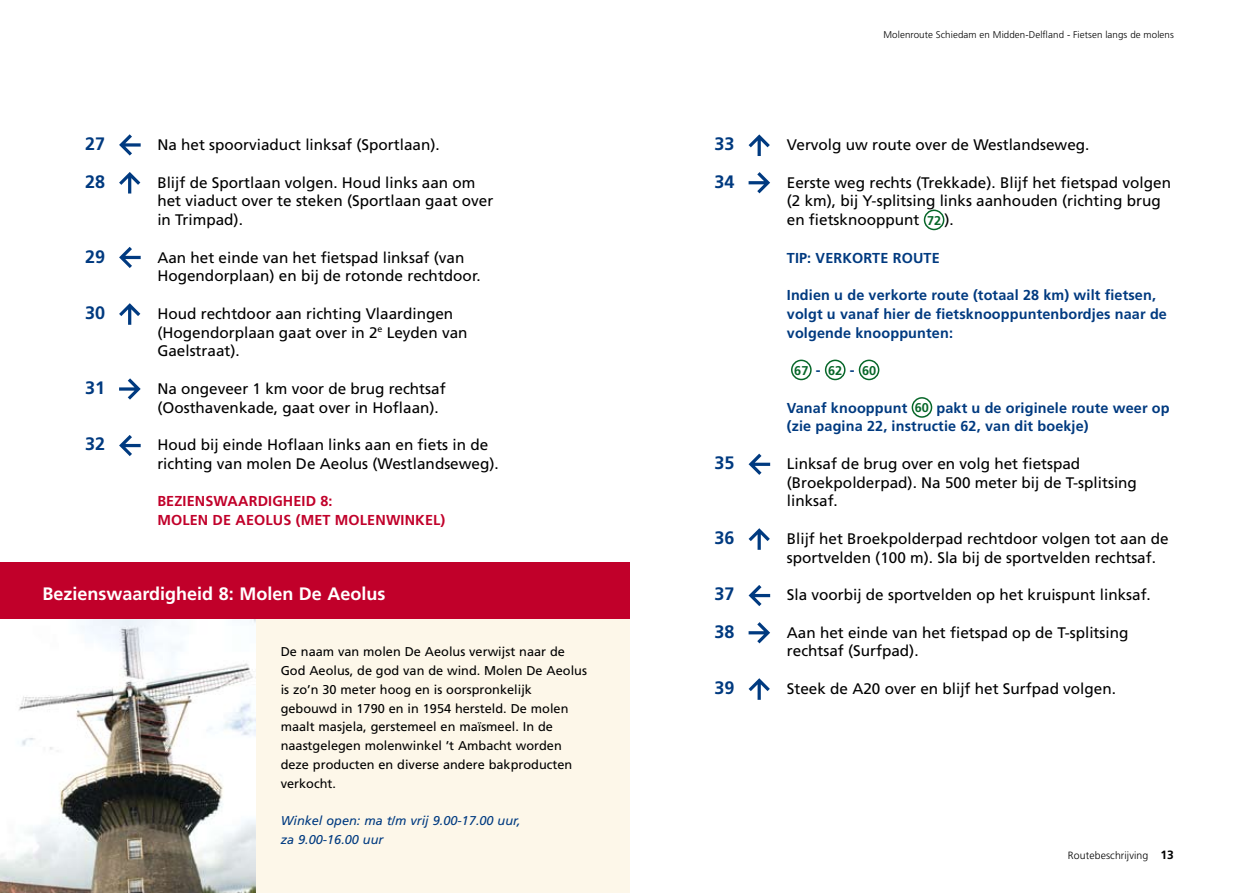
<style>
.page{position:relative;width:1259px;height:893px;background:#fff}
.page>*{position:absolute;margin:0;border:0;box-sizing:border-box;transform-origin:0 0}
.t1{font:700 18px "Frutiger LT Std";color:#fff}
.t2{font:700 18px "Frutiger LT Std";color:#003a80}
.t3{font:15.3px/18.8px "Frutiger LT Std";color:#000}
.t4{font:700 14.4px/18.8px "Frutiger LT Std";letter-spacing:.01em;color:#003a80}
.t5{font:700 14.4px/18.8px "Frutiger LT Std";letter-spacing:.01em;color:#c1002a}
.t6{font:12.75px/18.8px "Frutiger LT Std";color:#000}
.t7{font:italic 12.75px/18.8px "Frutiger LT Std";color:#003a80}
.t8{font:700 12.75px "Frutiger LT Std";color:#076729}
.t9{font:300 10.5px "Frutiger LT Std";letter-spacing:.01em;color:#000}
.t10{font:300 9.75px "Frutiger LT Std";letter-spacing:.01em;color:#000}
.s1{font-weight:700;font-size:12.75px;color:#076729}
.s2{font-size:14.4px;color:#003a80}
.s3{font-size:12.75px;color:#076729}
.s4{font-weight:700;font-size:12px}
</style>
<div class="page">
<svg style="left:748px;top:134px;width:22px;height:22px"></svg>
<svg style="left:748px;top:172px;width:22px;height:21px"></svg>
<div style="left:923px;top:210px;width:21px;height:20px;border:2px solid #076729;border-radius:50%"></div>
<div style="left:791px;top:360px;width:20px;height:20px;border:2px solid #076729;border-radius:50%"></div>
<div style="left:825px;top:360px;width:20px;height:20px;border:2px solid #076729;border-radius:50%"></div>
<div style="left:858px;top:360px;width:21px;height:20px;border:2px solid #076729;border-radius:50%"></div>
<div style="left:911px;top:397px;width:21px;height:21px;border:2px solid #076729;border-radius:50%"></div>
<svg style="left:748px;top:454px;width:22px;height:21px"></svg>
<svg style="left:748px;top:528px;width:22px;height:22px"></svg>
<svg style="left:748px;top:585px;width:22px;height:21px"></svg>
<svg style="left:748px;top:622px;width:22px;height:21px"></svg>
<svg style="left:748px;top:678px;width:22px;height:22px"></svg>
<div style="left:0;top:619px;width:629px;height:274px;background:#fdf7e9"></div>
<img style="left:0;top:619px;width:255px;height:274px">
<div style="left:0;top:563px;width:629px;height:56px;background:#c1002a"></div>
<svg style="left:119px;top:134px;width:22px;height:22px"></svg>
<svg style="left:119px;top:172px;width:21px;height:22px"></svg>
<svg style="left:119px;top:247px;width:22px;height:21px"></svg>
<svg style="left:119px;top:303px;width:21px;height:22px"></svg>
<svg style="left:119px;top:378px;width:22px;height:22px"></svg>
<svg style="left:119px;top:435px;width:22px;height:21px"></svg>
<p class="t2" style="left:85px;top:133px;width:22px">27</p>
<p class="t3" style="left:157px;top:135px;width:284px">Na het spoorviaduct linksaf (Sportlaan).</p>
<p class="t2" style="left:85px;top:171px;width:22px">28</p>
<p class="t3" style="left:157px;top:173px;width:337px">Blijf de Sportlaan volgen. Houd links aan om het viaduct over te steken (Sportlaan gaat over in Trimpad).</p>
<p class="t2" style="left:85px;top:246px;width:22px">29</p>
<p class="t3" style="left:157px;top:248px;width:325px">Aan het einde van het fietspad linksaf (van<br>Hogendorplaan) en bij de rotonde rechtdoor.</p>
<p class="t2" style="left:85px;top:302px;width:22px">30</p>
<p class="t3" style="left:157px;top:304px;width:312px">Houd rechtdoor aan richting Vlaardingen (Hogendorplaan gaat over in 2<sup>e</sup> Leyden van<br>Gaelstraat).</p>
<p class="t2" style="left:85px;top:377px;width:22px">31</p>
<p class="t3" style="left:157px;top:379px;width:290px">Na ongeveer 1 km voor de brug rechtsaf (Oosthavenkade, gaat over in Hoflaan).</p>
<p class="t2" style="left:85px;top:433px;width:22px">32</p>
<p class="t3" style="left:157px;top:435px;width:343px">Houd bij einde Hoflaan links aan en fiets in de richting van molen De Aeolus (Westlandseweg).</p>
<p class="t5" style="left:157px;top:492px;width:144px">BEZIEN SWAARDIG HEID</p>
<p class="t5" style="left:157px;top:492px;width:220px;text-indent:163px">8:<br>MOLEN DE AEOLUS (MET MOLENWINKE</p>
<p class="t5" style="left:433px;top:511px;width:14px">L)</p>
<p class="t1" style="left:43px;top:583px;width:344px">Bezienswaardigheid 8: Molen De Aeolus</p>
<p class="t6" style="left:281px;top:643px;width:308px">De naam van molen De Aeolus verwijst naar de God Aeolus, de god van de wind. Molen De Aeolus is zo’n 30 meter hoog en is oorspronkelijk gebouwd in 1790 en in 1954 hersteld. De molen maalt masjela, gerstemeel en maïsmeel. In de naastgelegen molenwinkel ’t Ambacht worden deze producten en diverse andere bakproducten verkocht.</p>
<p class="t7" style="left:281px;top:811px;width:241px">Winkel open: ma t/m vrij 9.00-17.00 uur, za 9.00-16.00 uur</p>
<p class="t10" style="left:883px;top:29px;width:292px">Molenroute Schiedam en Midden-Delfland - Fietsen langs de molens</p>
<p class="t2" style="left:714px;top:133px;width:22px">33</p>
<p class="t3" style="left:787px;top:135px;width:304px">Vervolg uw route over de Westlandseweg.</p>
<p class="t2" style="left:714px;top:171px;width:22px">34</p>
<p class="t3" style="left:787px;top:173px;width:386px">Eerste weg rechts (Trekkade). Blijf het fietspad volgen (2 km), bij Y-splitsing links aanhouden (richting brug en fietsknooppunt <span class="s1">72</span> ).</p>
<p class="t4" style="left:787px;top:248px;width:154px">Tip: verkorte route</p>
<p class="t4" style="left:787px;top:286px;width:381px">Indien u de verkorte route (totaal 28 km) wilt fietsen, volgt u vanaf hier de fietsknooppuntenbordjes naar de volgende knooppunten:</p>
<p class="t8" style="left:794px;top:363px;width:83px">67<span class="s2">-</span>62<span class="s2">-</span>60</p>
<p class="t4" style="left:787px;top:398px;width:384px">Vanaf knooppunt <span class="s3">60</span> pakt u de originele route weer op (zie pagina 22, instructie 62, van dit boekje)</p>
<p class="t2" style="left:714px;top:452px;width:22px">35</p>
<p class="t3" style="left:787px;top:454px;width:352px">Linksaf de brug over en volg het fietspad (Broekpolderpad). Na 500 meter bij de T-splitsing linksaf.</p>
<p class="t2" style="left:714px;top:527px;width:22px">36</p>
<p class="t3" style="left:787px;top:529px;width:383px">Blijf het Broekpolderpad rechtdoor volgen tot aan de sportvelden (100 m). Sla bij de sportvelden rechtsaf.</p>
<p class="t2" style="left:714px;top:583px;width:22px">37</p>
<p class="t3" style="left:787px;top:585px;width:365px">Sla voorbij de sportvelden op het kruispunt linksaf.</p>
<p class="t2" style="left:714px;top:621px;width:22px">38</p>
<p class="t3" style="left:787px;top:623px;width:343px">Aan het einde van het fietspad op de T-splitsing rechtsaf (Surfpad).</p>
<p class="t2" style="left:714px;top:677px;width:22px">39</p>
<p class="t3" style="left:787px;top:679px;width:331px">Steek de A20 over en blijf het Surfpad volgen.</p>
<p class="t9" style="left:1068px;top:849px;width:107px">Routebeschrijving <span class="s4">13</span></p>
</div>
